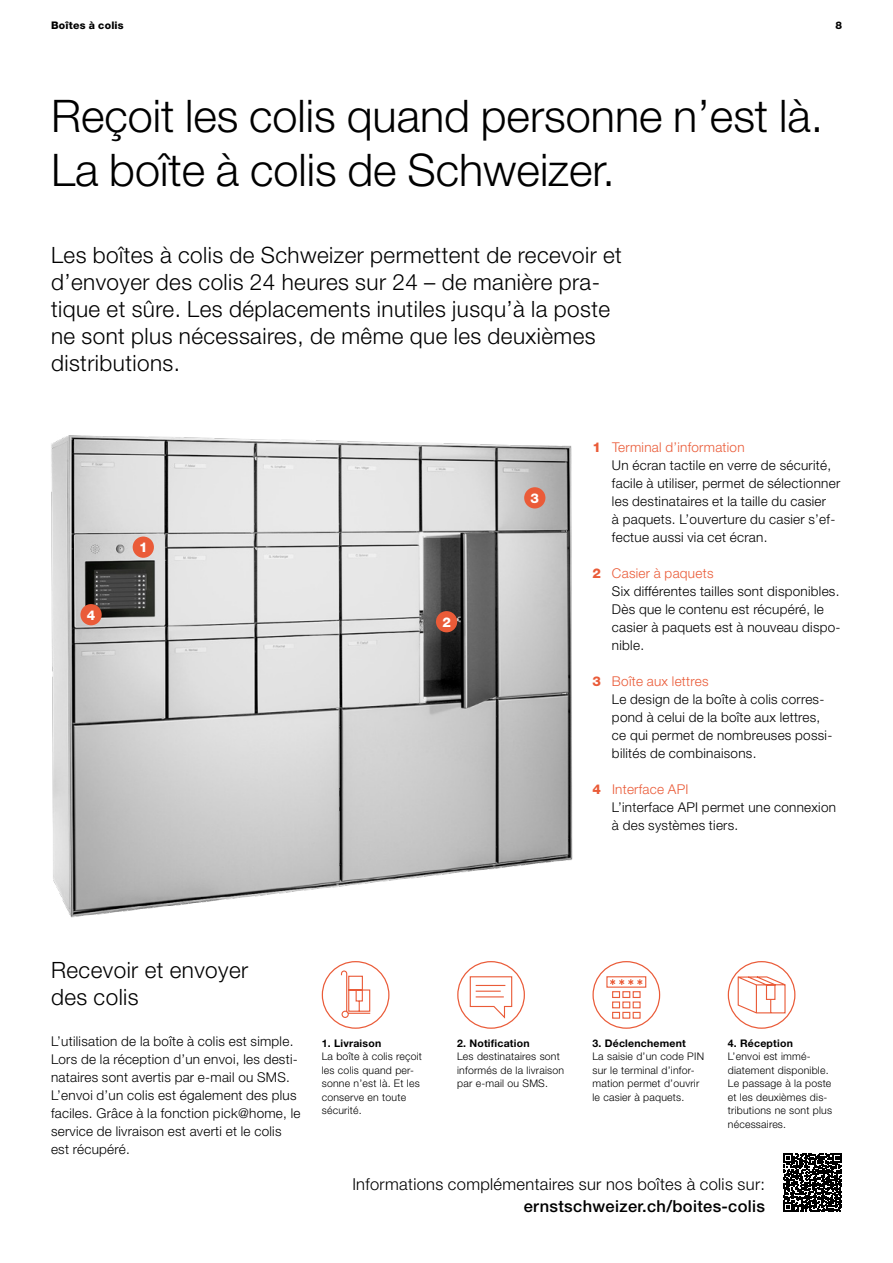
<style>
.page{position:relative;width:893px;height:1263px;background:#fff}
.page>*{position:absolute;margin:0;border:0;box-sizing:border-box;transform-origin:0 0}
.H45_30_36_20{font:300 45px/54px "Helvetica Neue LT Std";color:#000}
.H45_15_18_20{font:300 22.5px/27px "Helvetica Neue LT Std";letter-spacing:.02em;color:#000}
.H65_11_15_20{font:300 16.5px/22.5px "Helvetica Neue LT Std";letter-spacing:.02em;color:#000;text-align:right}
.H45_9_12_20{font:300 13.5px/18px "Helvetica Neue LT Std";letter-spacing:.02em;color:#000}
.t1{font:800 13.5px "Helvetica Neue LT Std";color:#fff}
.Legende_Light_7_pt_S{font:300 10.5px/13.5px "Helvetica Neue LT Std";letter-spacing:.02em;color:#000}
.Legende_Bold_7_pt_Sc{font:300 10.5px/13.5px "Helvetica Neue LT Std";letter-spacing:.02em;color:#000}
.Legende_Bold_7_pt_Sc-2{font:700 10.5px "Helvetica Neue LT Std";letter-spacing:.02em;color:#000}
.H85_7_9_20{font:800 10.5px "Helvetica Neue LT Std";letter-spacing:.02em;color:#000}
.s1{font-weight:800;color:#ea5b38}
.s2{color:#ea5b38}
.s3{font-weight:500}
</style>
<div class="page">
<img style="left:51px;top:435px;width:522px;height:483px">
<div style="left:133px;top:536px;width:21px;height:22px;background:#ea5b38;border-radius:50%"></div>
<div style="left:80px;top:604px;width:22px;height:21px;background:#ea5b38;border-radius:50%"></div>
<div style="left:524px;top:487px;width:21px;height:21px;background:#ea5b38;border-radius:50%"></div>
<div style="left:436px;top:611px;width:21px;height:21px;background:#ea5b38;border-radius:50%"></div>
<svg style="left:457px;top:961px;width:68px;height:68px"></svg>
<svg style="left:592px;top:961px;width:68px;height:68px"></svg>
<svg style="left:728px;top:961px;width:67px;height:68px"></svg>
<svg style="left:322px;top:961px;width:67px;height:68px"></svg>
<svg style="left:783px;top:1153px;width:59px;height:59px"></svg>
<p class="H85_7_9_20" style="left:51px;top:19px;width:74px">Boîtes à colis</p>
<p class="H85_7_9_20" style="left:835px;top:19px;width:8px">8</p>
<p class="H45_30_36_20" style="left:51px;top:88px;width:774px">Reçoit les colis quand personne n’est là.<br>La boîte à colis de Schweizer.</p>
<p class="H45_15_18_20" style="left:51px;top:241px;width:572px">Les boîtes à colis de Schweizer permettent de recevoir et d’envoyer des colis 24 heures sur 24 – de manière pra&shy;tique et sûre. Les déplacements inutiles jusqu’à la poste ne sont plus nécessaires, de même que les deuxièmes distributions.</p>
<p class="t1" style="left:87px;top:607px;width:10px">4</p>
<p class="t1" style="left:139px;top:539px;width:10px">1</p>
<p class="t1" style="left:442px;top:614px;width:10px">2</p>
<p class="t1" style="left:531px;top:490px;width:10px">3</p>
<p class="H45_9_12_20" style="left:612px;top:437px;width:230px;text-indent:-20px"><span class="s1">1</span> <span class="s2">Terminal d’information<br></span>Un écran tactile en verre de sécurité, facile à utiliser, permet de sélectionner les destinataires et la taille du casier<br>à paquets. L’ouverture du casier s’ef&shy;fectue aussi via cet écran.</p>
<p class="H45_9_12_20" style="left:612px;top:563px;width:230px;text-indent:-20px"><span class="s1">2</span> <span class="s2">Casier à paquets<br></span>Six différentes tailles sont disponibles.<br>Dès que le contenu est récupéré, le casier à paquets est à nouveau dispo&shy;nible.</p>
<p class="H45_9_12_20" style="left:612px;top:671px;width:222px;text-indent:-20px"><span class="s1">3</span> <span class="s2">Boîte aux lettres<br></span>Le design de la boîte à colis corres&shy;pond à celui de la boîte aux lettres, ce qui permet de nombreuses possi&shy;bilités de combinaisons.</p>
<p class="H45_9_12_20" style="left:612px;top:779px;width:226px;text-indent:-20px"><span class="s1">4</span> <span class="s2">Interface API<br></span>L’interface API permet une connexion à des systèmes tiers.</p>
<p class="H45_15_18_20" style="left:51px;top:956px;width:199px">Recevoir et envoyer des colis</p>
<p class="H45_9_12_20" style="left:51px;top:1031px;width:251px">L’utilisation de la boîte à colis est simple.<br>Lors de la réception d’un envoi, les desti&shy;nataires sont avertis par e-mail ou SMS.<br>L’envoi d’un colis est également des plus faciles. Grâce à la fonction pick@home, le service de livraison est averti et le colis est récupéré.</p>
<p class="Legende_Bold_7_pt_Sc-2" style="left:322px;top:1036px;width:61px">1. Livraison</p>
<p class="Legende_Light_7_pt_S" style="left:322px;top:1049px;width:102px">La boîte à colis reçoit les colis quand per&shy;sonne n’est là. Et les conserve en toute sécurité.</p>
<p class="Legende_Bold_7_pt_Sc-2" style="left:457px;top:1036px;width:74px">2. Notification</p>
<p class="Legende_Bold_7_pt_Sc" style="left:457px;top:1049px;width:109px">Les destinataires sont informés de la livraison par e-mail ou SMS.</p>
<p class="Legende_Bold_7_pt_Sc-2" style="left:592px;top:1036px;width:95px">3. Déclenchement</p>
<p class="Legende_Light_7_pt_S" style="left:592px;top:1049px;width:113px">La saisie d’un code PIN sur le terminal d’infor&shy;mation permet d’ouvrir le casier à paquets.</p>
<p class="Legende_Bold_7_pt_Sc-2" style="left:728px;top:1036px;width:67px">4. Réception</p>
<p class="Legende_Light_7_pt_S" style="left:728px;top:1049px;width:106px">L’envoi est immé&shy;diatement disponible.<br>Le passage à la poste et les deuxièmes dis&shy;tributions ne sont plus nécessaires.</p>
<p class="H65_11_15_20" style="left:352px;top:1172px;width:414px">Informations complémentaires sur nos boîtes à colis sur: <span class="s3">ernstschweizer.ch/boites-colis</span></p>
</div>
